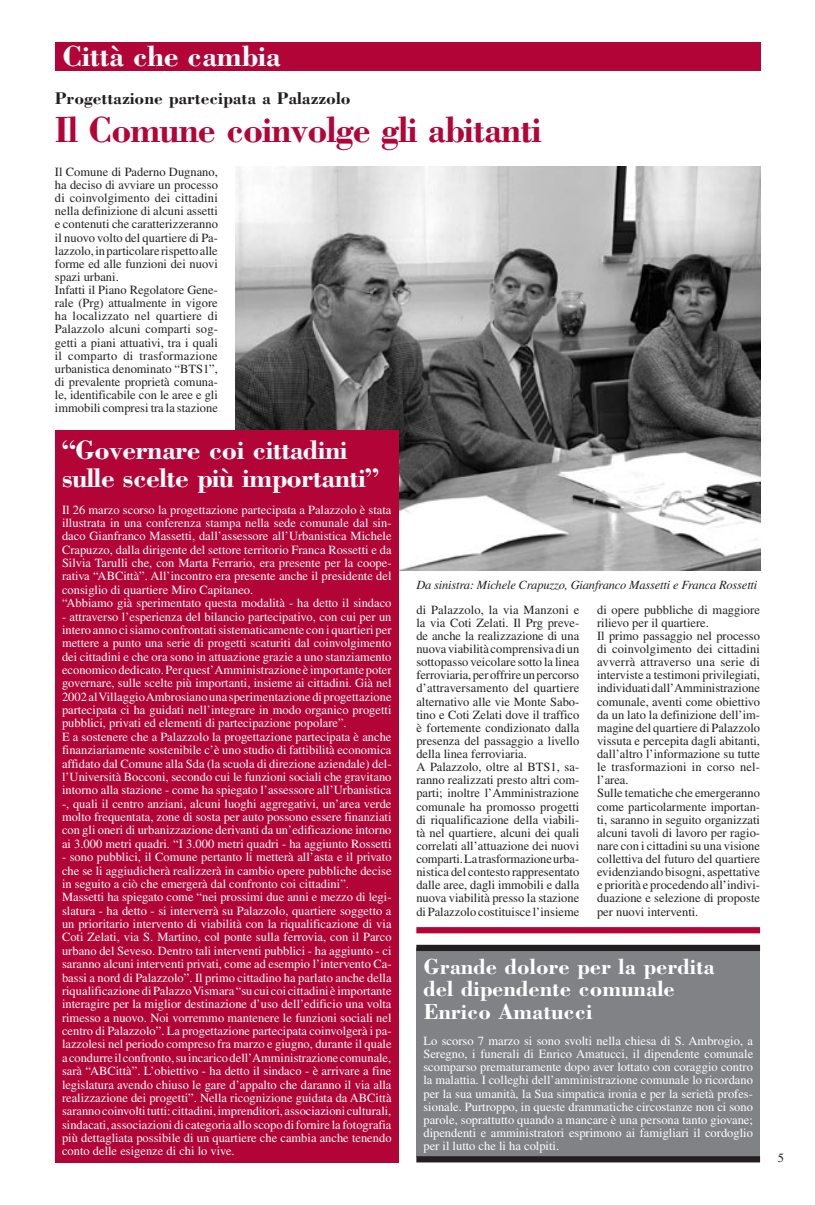
<style>
.page{position:relative;width:815px;height:1205px;background:#fff}
.page>*{position:absolute;margin:0;border:0;box-sizing:border-box;transform-origin:0 0}
.t1{font:700 37.5px "Bodoni";letter-spacing:-.025em;color:#b30437;scale:.96 1}
.t2{font:700 30px "Bodoni";letter-spacing:-.01em;color:#fff}
.t3{font:700 27.5px/27.8px "Bodoni";letter-spacing:-.02em;color:#fff}
.t4{font:700 22.5px/22.5px "Bodoni";color:#fff}
.t5{font:700 17.5px "Bodoni";color:#231f20}
.t6{font:12.5px/13.4px "Times";color:#fff}
.t7{font:12.5px/13.1px "Times";color:#231f20}
.t8{font:italic 12.5px "Times";letter-spacing:-.015em;color:#231f20}
</style>
<div class="page">
<img style="left:236px;top:166px;width:524px;height:404px">
<div style="left:55px;top:43px;width:705px;height:28px;background:#b30437"></div>
<div style="left:416px;top:949px;width:344px;height:208px;background:#808285"></div>
<div style="left:416px;top:945px;width:344px;height:6px;background:#231f20"></div>
<div style="left:416px;top:1156px;width:344px;height:6px;background:#231f20"></div>
<div style="left:55px;top:430px;width:344px;height:732px;background:#b30437"></div>
<div style="left:416px;top:927px;width:344px;height:6px;background:#b30437"></div>
<h2 class="t2" style="left:62px;top:38px;width:220px">Città che cambia</h2>
<h3 class="t5" style="left:55px;top:88px;width:297px">Progettazione partecipata a Palazzolo</h3>
<h1 class="t1" style="left:55px;top:106px;width:508px">Il Comune coinvolge gli abitanti</h1>
<p class="t7" style="left:55px;top:165px;width:165px">Il Comune di Paderno Dugnano, ha deciso di avviare un processo di coinvolgimento dei cittadini nella definizione di alcuni assetti e contenuti che caratterizzeranno il nuovo volto del quartiere di Pa&shy;lazzolo, in particolare rispetto alle forme ed alle funzioni dei nuovi spazi urbani.<br>Infatti il Piano Regolatore Gene&shy;rale (Prg) attualmente in vigore ha localizzato nel quartiere di<br>Palazzolo alcuni comparti sog&shy;getti a piani attuativi, tra i quali il comparto di trasformazione urbanistica denominato “BTS1”, di prevalente proprietà comuna&shy;le, identificabile con le aree e gli immobili compresi tra la stazione</p>
<h3 class="t3" style="left:62px;top:435px;width:318px">“Governare coi cittadini sulle scelte più importanti”</h3>
<p class="t6" style="left:62px;top:502px;width:331px">Il 26 marzo scorso la progettazione partecipata a Palazzolo è stata illustrata in una conferenza stampa nella sede comunale dal sin&shy;daco Gianfranco Massetti, dall’assessore all’Urbanistica Michele Crapuzzo, dalla dirigente del settore territorio Franca Rossetti e da Silvia Tarulli che, con Marta Ferrario, era presente per la coope&shy;rativa “ABCittà”. All’incontro era presente anche il presidente del consiglio di quartiere Miro Capitaneo.<br>“Abbiamo già sperimentato questa modalità - ha detto il sindaco</p>
<p class="t6" style="left:62px;top:609px;width:331px">- attraverso l’esperienza del bilancio partecipativo, con cui per un intero anno ci siamo confrontati sistematicamente con i quartieri per mettere a punto una serie di progetti scaturiti dal coinvolgimento dei cittadini e che ora sono in attuazione grazie a uno stanziamento economico dedicato. Per quest’Amministrazione è importante poter governare, sulle scelte più importanti, insieme ai cittadini. Già nel 2002 al Villaggio Ambrosiano una sperimentazione di progettazione partecipata ci ha guidati nell’integrare in modo organico progetti pubblici, privati ed elementi di partecipazione popolare”.<br>E a sostenere che a Palazzolo la progettazione partecipata è anche finanziariamente sostenibile c’è uno studio di fattibilità economica affidato dal Comune alla Sda (la scuola di direzione aziendale) del&shy;l’Università Bocconi, secondo cui le funzioni sociali che gravitano intorno alla stazione - come ha spiegato l’assessore all’Urbanistica -, quali il centro anziani, alcuni luoghi aggregativi, un’area verde molto frequentata, zone di sosta per auto possono essere finanziati con gli oneri di urbanizzazione derivanti da un’edificazione intorno ai 3.000 metri quadri. “I 3.000 metri quadri - ha aggiunto Rossetti</p>
<p class="t6" style="left:62px;top:850px;width:331px">- sono pubblici, il Comune pertanto li metterà all’asta e il privato che se li aggiudicherà realizzerà in cambio opere pubbliche decise in seguito a ciò che emergerà dal confronto coi cittadini”.<br>Massetti ha spiegato come “nei prossimi due anni e mezzo di legi&shy;slatura - ha detto - si interverrà su Palazzolo, quartiere soggetto a un prioritario intervento di viabilità con la riqualificazione di via Coti Zelati, via S. Martino, col ponte sulla ferrovia, con il Parco urbano del Seveso. Dentro tali interventi pubblici - ha aggiunto - ci saranno alcuni interventi privati, come ad esempio l’intervento Ca&shy;bassi a nord di Palazzolo”. Il primo cittadino ha parlato anche della riqualificazione di Palazzo Vismara “su cui coi cittadini è importante interagire per la miglior destinazione d’uso dell’edificio una volta rimesso a nuovo. Noi vorremmo mantenere le funzioni sociali nel centro di Palazzolo”. La progettazione partecipata coinvolgerà i pa&shy;lazzolesi nel periodo compreso fra marzo e giugno, durante il quale a condurre il confronto, su incarico dell’Amministrazione comunale, sarà “ABCittà”. L’obiettivo - ha detto il sindaco - è arrivare a fine legislatura avendo chiuso le gare d’appalto che daranno il via alla realizzazione dei progetti”. Nella ricognizione guidata da ABCittà saranno coinvolti tutti: cittadini, imprenditori, associazioni culturali, sindacati, associazioni di categoria allo scopo di fornire la fotografia più dettagliata possibile di un quartiere che cambia anche tenendo conto delle esigenze di chi lo vive.</p>
<p class="t8" style="left:416px;top:578px;width:343px">Da sinistra: Michele Crapuzzo, Gianfranco Massetti e Franca Rossetti</p>
<p class="t7" style="left:416px;top:603px;width:165px">di Palazzolo, la via Manzoni e la via Coti Zelati. Il Prg preve&shy;de anche la realizzazione di una nuova viabilità comprensiva di un sottopasso veicolare sotto la linea ferroviaria, per offrire un percorso d’attraversamento del quartiere alternativo alle vie Monte Sabo&shy;tino e Coti Zelati dove il traffico è fortemente condizionato dalla presenza del passaggio a livello della linea ferroviaria.<br>A Palazzolo, oltre al BTS1, sa&shy;ranno realizzati presto altri com&shy;parti; inoltre l’Amministrazione comunale ha promosso progetti di riqualificazione della viabili&shy;tà nel quartiere, alcuni dei quali correlati all’attuazione dei nuovi comparti. La trasformazione urba&shy;nistica del contesto rappresentato dalle aree, dagli immobili e dalla nuova viabilità presso la stazione di Palazzolo costituisce l’insieme</p>
<p class="t7" style="left:597px;top:603px;width:165px">di opere pubbliche di maggiore rilievo per il quartiere.<br>Il primo passaggio nel processo di coinvolgimento dei cittadini avverrà attraverso una serie di interviste a testimoni privilegiati, individuati dall’Amministrazione comunale, aventi come obiettivo da un lato la definizione dell’im&shy;magine del quartiere di Palazzolo vissuta e percepita dagli abitanti, dall’altro l’informazione su tutte le trasformazioni in corso nel&shy;l’area.<br>Sulle tematiche che emergeranno come particolarmente importan&shy;ti, saranno in seguito organizzati alcuni tavoli di lavoro per ragio&shy;nare con i cittadini su una visione collettiva del futuro del quartiere evidenziando bisogni, aspettative e priorità e procedendo all’indivi&shy;duazione e selezione di proposte per nuovi interventi.</p>
<h3 class="t4" style="left:423px;top:954px;width:293px">Grande dolore per la perdita del dipendente comunale<br>Enrico Amatucci</h3>
<p class="t6" style="left:423px;top:1034px;width:331px;text-align:justify">Lo scorso 7 marzo si sono svolti nella chiesa di S. Ambrogio, a Seregno, i funerali di Enrico Amatucci, il dipendente comunale scomparso prematuramente dopo aver lottato con coraggio contro la malattia. I colleghi dell’amministrazione comunale lo ricordano per la sua umanità, la Sua simpatica ironia e per la serietà profes&shy;sionale. Purtroppo, in queste drammatiche circostanze non ci sono parole, soprattutto quando a mancare è una persona tanto giovane; dipendenti e amministratori esprimono ai famigliari il cordoglio per il lutto che li ha colpiti.</p>
<p class="t7" style="left:778px;top:1151px;width:8px">5</p>
</div>
